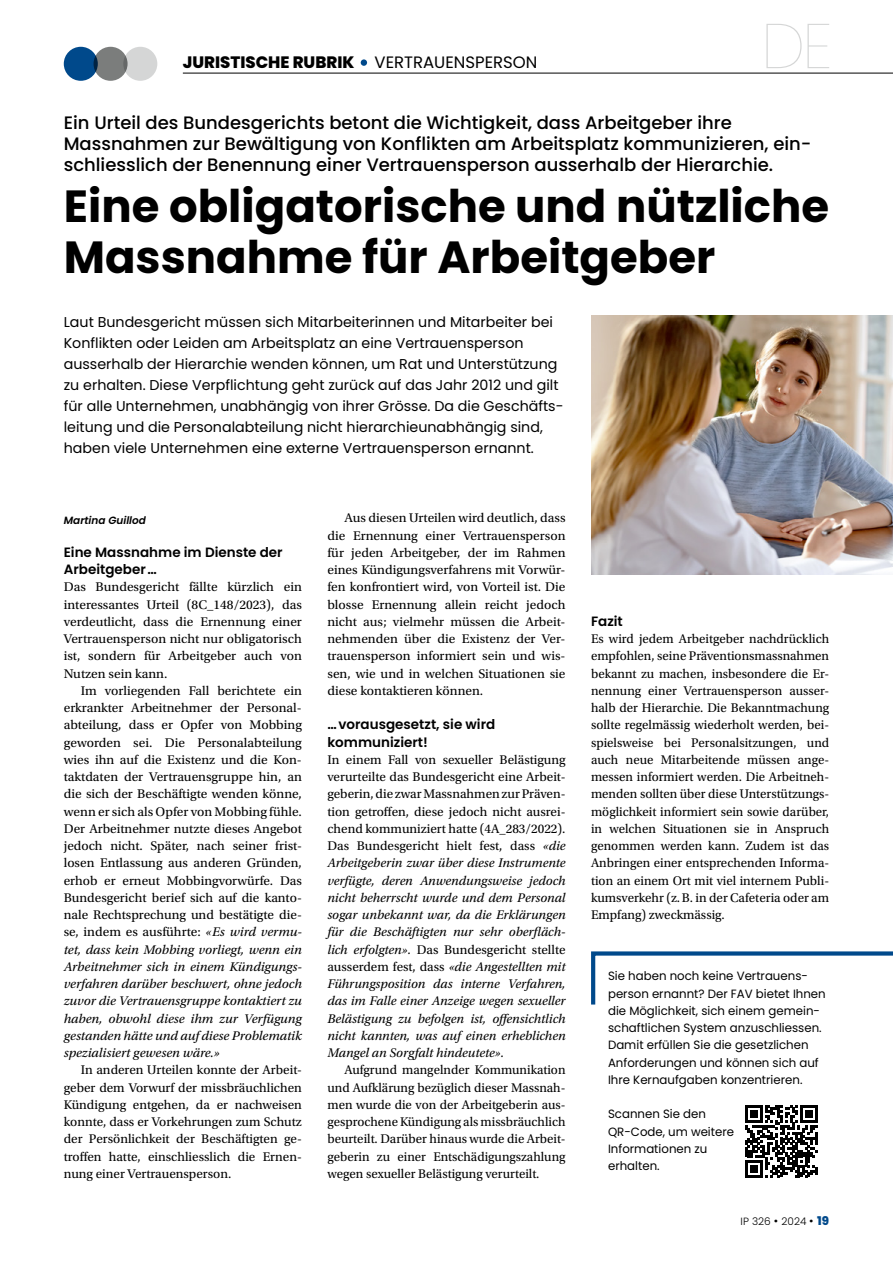
<style>
.page{position:relative;width:893px;height:1263px;background:#fff}
.page>*{position:absolute;margin:0;border:0;box-sizing:border-box;transform-origin:0 0}
.t1{font:700 45px/51px "Poppins";color:#000}
.t2{font:500 18px/21px "Poppins";color:#000}
.t3{font:800 16.5px "Poppins";color:#000}
.t4{font:14.25px/21px "Poppins";color:#000}
.t5{font:600 13.5px/17.2px "Poppins";color:#000}
.t6{font:13.2px/17.2px "Utopia Std";color:#000;text-align:justify}
.t7{font:italic 13.2px/17.2px "Utopia Std";color:#000;text-align:justify}
.t8{font:12px/17.2px "Poppins";color:#000}
.t9{font:italic 600 10.5px "Poppins";color:#000}
.t10{font:300 10.5px "Poppins";letter-spacing:.005em;color:#000}
.s1{font-weight:400}
.s2{font-style:italic}
.s3{font-style:normal}
.s4{font-size:12px}
.s5{font-weight:800;font-size:12px;color:#00498b}
</style>
<div class="page">
<div style="left:123px;top:47px;width:34px;height:34px;background:#d5d6d6;border-radius:50%"></div>
<div style="left:94px;top:47px;width:34px;height:34px;background:#7b7d7c;border-radius:50%"></div>
<div style="left:64px;top:47px;width:34px;height:34px;background:#00498b;border-radius:50%"></div>
<svg style="left:766px;top:24px;width:63px;height:44px"></svg>
<hr style="left:183px;top:73px;width:710px;height:1px;background:#000">
<div style="left:361px;top:59px;width:6px;height:7px;background:#00498b;border-radius:50%"></div>
<svg style="left:745px;top:1105px;width:72px;height:72px"></svg>
<svg style="left:591px;top:951px;width:302px;height:54px"></svg>
<img style="left:591px;top:315px;width:302px;height:259px">
<p class="t3" style="left:183px;top:53px;width:356px">JURISTISCHE RUBRIK <span class="s1">VERTRAUENSPERSON</span></p>
<p class="t2" style="left:64px;top:113px;width:749px">Ein Urteil des Bundesgerichts betont die Wichtigkeit, dass Arbeitgeber ihre<br>Massnahmen zur Bewältigung von Konflikten am Arbeitsplatz kommunizieren, ein&shy;schliesslich der Benennung einer Vertrauensperson ausserhalb der Hierarchie.</p>
<h1 class="t1" style="left:64px;top:181px;width:767px">Eine obligatorische und nützliche<br>Massnahme für Arbeitgeber</h1>
<p class="t4" style="left:64px;top:312px;width:501px">Laut Bundesgericht müssen sich Mitarbeiterinnen und Mitarbeiter bei Konflikten oder Leiden am Arbeitsplatz an eine Vertrauensperson ausserhalb der Hierarchie wenden können, um Rat und Unterstützung zu erhalten. Diese Verpflichtung geht zurück auf das Jahr 2012 und gilt für alle Unternehmen, unabhängig von ihrer Grösse. Da die Geschäfts&shy;leitung und die Personalabteilung nicht hierarchieunabhängig sind, haben viele Unternehmen eine externe Vertrauensperson ernannt.</p>
<p class="t9" style="left:64px;top:514px;width:84px">Martina Guillod</p>
<p class="t5" style="left:64px;top:543px;width:220px">Eine Massnahme im Dienste der<br>Arbeitgeber…</p>
<p class="t6" style="left:64px;top:579px;width:240px">Das Bundesgericht fällte kürzlich ein interessantes Urteil (8C_148/2023), das verdeutlicht, dass die Ernennung einer Vertrauensperson nicht nur obligatorisch ist, sondern für Arbeitgeber auch von Nutzen sein kann.</p>
<p class="t6" style="left:64px;top:682px;width:240px;text-indent:17px">Im vorliegenden Fall berichtete ein erkrankter Arbeitnehmer der Personal&shy;abteilung, dass er Opfer von Mobbing geworden sei. Die Personalabteilung wies ihn auf die Existenz und die Kon&shy;taktdaten der Vertrauensgruppe hin, an die sich der Beschäftigte wenden könne, wenn er sich als Opfer von Mobbing fühle.<br>Der Arbeitnehmer nutzte dieses Angebot jedoch nicht. Später, nach seiner frist&shy;losen Entlassung aus anderen Gründen, erhob er erneut Mobbingvorwürfe. Das Bundesgericht berief sich auf die kanto&shy;nale Rechtsprechung und bestätigte die&shy;se, indem es ausführte: <span class="s2">«Es wird vermu&shy;tet, dass kein Mobbing vorliegt, wenn ein Arbeitnehmer sich in einem Kündigungs&shy;verfahren darüber beschwert, ohne jedoch zuvor die Vertrauensgruppe kontaktiert zu haben, obwohl diese ihm zur Verfügung gestanden hätte und auf diese Problematik spezialisiert gewesen wäre.»</span></p>
<p class="t6" style="left:64px;top:1062px;width:240px;text-indent:17px">In anderen Urteilen konnte der Arbeit&shy;geber dem Vorwurf der missbräuchlichen Kündigung entgehen, da er nachweisen konnte, dass er Vorkehrungen zum Schutz der Persönlichkeit der Beschäftigten ge&shy;troffen hatte, einschliesslich die Ernen&shy;nung einer Vertrauensperson.</p>
<p class="t6" style="left:327px;top:510px;width:240px;text-indent:17px">Aus diesen Urteilen wird deutlich, dass die Ernennung einer Vertrauensperson für jeden Arbeitgeber, der im Rahmen eines Kündigungsverfahrens mit Vorwür&shy;fen konfrontiert wird, von Vorteil ist. Die blosse Ernennung allein reicht jedoch nicht aus; vielmehr müssen die Arbeit&shy;nehmenden über die Existenz der Ver&shy;trauensperson informiert sein und wis&shy;sen, wie und in welchen Situationen sie diese kontaktieren können.</p>
<p class="t5" style="left:327px;top:716px;width:169px">…vorausgesetzt, sie wird kommuniziert!</p>
<p class="t7" style="left:327px;top:751px;width:240px"><span class="s3">In einem Fall von sexueller Belästigung verurteilte das Bundesgericht eine Arbeit&shy;geberin, die zwar Massnahmen zur Präven&shy;tion getroffen, diese jedoch nicht ausrei&shy;chend kommuniziert hatte (4A_283/2022).<br>Das Bundesgericht hielt fest, dass</span> «die Arbeitgeberin zwar über diese Instrumente verfügte, deren Anwendungsweise jedoch nicht beherrscht wurde und dem Personal sogar unbekannt war, da die Erklärungen für die Beschäftigten nur sehr oberfläch&shy;lich erfolgten». <span class="s3">Das Bundesgericht stellte ausserdem fest, dass</span> «die Angestellten mit Führungsposition das interne Verfahren, das im Falle einer Anzeige wegen sexueller Belästigung zu befolgen ist, offensichtlich nicht kannten, was auf einen erheblichen Mangel an Sorgfalt hindeutete».</p>
<p class="t6" style="left:327px;top:1062px;width:240px;text-indent:17px">Aufgrund mangelnder Kommunikation und Aufklärung bezüglich dieser Massnah&shy;men wurde die von der Arbeitgeberin aus&shy;gesprochene Kündigung als missbräuchlich beurteilt. Darüber hinaus wurde die Arbeit&shy;geberin zu einer Entschädigungszahlung wegen sexueller Belästigung verurteilt.</p>
<p class="t5" style="left:591px;top:612px;width:33px">Fazit</p>
<p class="t6" style="left:591px;top:630px;width:240px">Es wird jedem Arbeitgeber nachdrücklich empfohlen, seine Präventionsmassnahmen bekannt zu machen, insbesondere die Er&shy;nennung einer Vertrauensperson ausser&shy;halb der Hierarchie. Die Bekanntmachung sollte regelmässig wiederholt werden, bei&shy;spielsweise bei Personal sitzungen, und auch neue Mitarbeitende müssen ange&shy;messen informiert werden. Die Arbeitneh&shy;menden sollten über diese Unterstützungs&shy;möglichkeit informiert sein sowie darüber, in welchen Situationen sie in Anspruch genommen werden kann. Zudem ist das Anbringen einer entsprechenden Informa&shy;tion an einem Ort mit viel internem Publi&shy;kumsverkehr (z.B. in der Cafeteria oder am Empfang) zweckmässig.</p>
<p class="t8" style="left:608px;top:967px;width:219px">Sie haben noch keine Vertrauens&shy;person ernannt? Der FAV bietet Ihnen die Möglichkeit, sich einem gemein&shy;schaftlichen System anzuschliessen.<br>Damit erfüllen Sie die gesetzlichen Anforderungen und können sich auf Ihre Kernaufgaben konzentrieren.</p>
<p class="t8" style="left:608px;top:1105px;width:128px">Scannen Sie den<br>QR-Code, um weitere<br>Informationen zu erhalten.</p>
<p class="t10" style="left:740px;top:1215px;width:90px">IP 326 <span class="s4">•</span> 2024 <span class="s4">•</span> <span class="s5">19</span></p>
</div>
